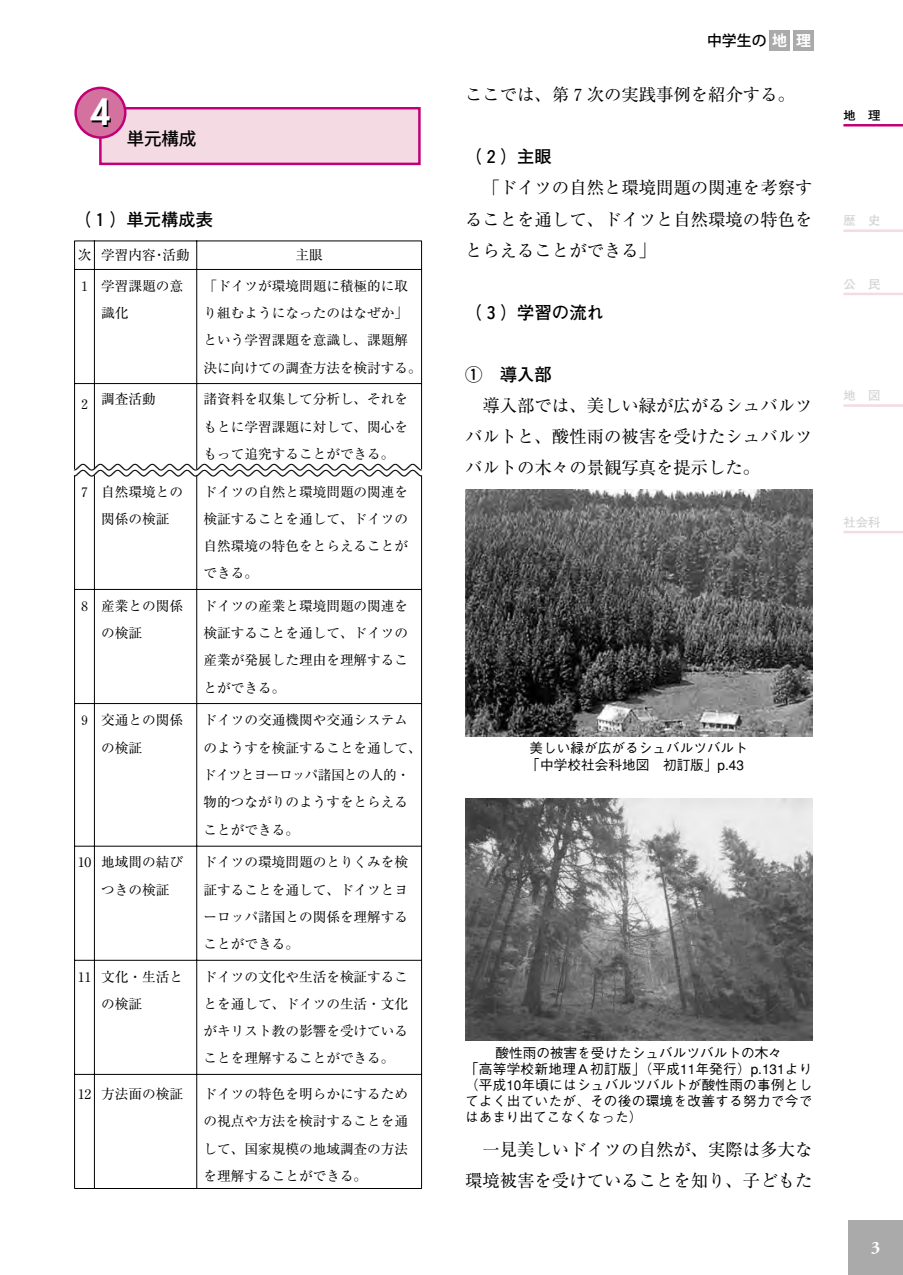
<style>
.page{position:relative;width:903px;height:1275px;background:#fff}
.page>*{position:absolute;margin:0;border:0;box-sizing:border-box;transform-origin:0 0}
.t1{font:34.65px "BLS Gaiji ST Ftg";color:#000}
.t2{font:17.32px/31px "Ryumin";color:#000;text-align:justify}
.t3{font:700 17.32px "Futo Go B101";color:#000}
.t4{font:500 17.32px "Koz Go Std";color:#000}
.t5{font:700 17.32px "Adobe Garamond";color:#fff}
.t6{font:14.88px "Koz Go Std Medium 83 pv RKSJ H";color:#000}
.t7{font:13.65px/27.3px "Ryumin";color:#000}
.t8{font:500 13.65px/16.1px "Gothic BBB";color:#000}
.t9{font:700 12.42px "Futo Go B101";color:#d6d6d6}
.t10{font:700 12.42px "Futo Go B101";color:#000}
.s1{font-family:"Koz Go Std Bold 83 pv RKSJ H";color:#fff}
</style>
<div class="page">
<div style="left:848px;top:1220px;width:55px;height:55px;background:#aaa"></div>
<div style="left:769px;top:30px;width:21px;height:21px;background:#aaa"></div>
<div style="left:793px;top:30px;width:21px;height:21px;background:#aaa"></div>
<div style="left:100px;top:108px;width:319px;height:56px;background:#f3dae3"></div>
<div style="left:99px;top:107px;width:322px;height:58px;border:2px solid #c10077"></div>
<div style="left:76px;top:88px;width:49px;height:49px;background:#d3719f;border-radius:50%"></div>
<div style="left:74px;top:87px;width:52px;height:52px;border:2px solid #c10077;border-radius:50%"></div>
<hr style="left:95px;top:241px;width:101px;height:1px;background:#000">
<hr style="left:197px;top:241px;width:225px;height:1px;background:#000">
<svg style="left:196px;top:241px;width:1px;height:28px"></svg>
<svg style="left:74px;top:241px;width:21px;height:29px"></svg>
<hr style="left:74px;top:270px;width:1px;height:113px;background:#000">
<hr style="left:95px;top:269px;width:102px;height:1px;background:#000">
<hr style="left:94px;top:270px;width:1px;height:113px;background:#000">
<hr style="left:197px;top:269px;width:225px;height:1px;background:#000">
<svg style="left:421px;top:242px;width:1px;height:27px"></svg>
<hr style="left:196px;top:270px;width:1px;height:113px;background:#000">
<hr style="left:421px;top:270px;width:1px;height:113px;background:#000">
<svg style="left:74px;top:383px;width:21px;height:1px"></svg>
<hr style="left:74px;top:384px;width:1px;height:85px;background:#000">
<hr style="left:95px;top:383px;width:102px;height:1px;background:#000">
<hr style="left:94px;top:384px;width:1px;height:85px;background:#000">
<hr style="left:197px;top:383px;width:225px;height:1px;background:#000">
<hr style="left:196px;top:384px;width:1px;height:85px;background:#000">
<hr style="left:421px;top:384px;width:1px;height:85px;background:#000">
<hr style="left:74px;top:475px;width:1px;height:114px;background:#000">
<hr style="left:94px;top:475px;width:1px;height:114px;background:#000">
<hr style="left:196px;top:475px;width:1px;height:114px;background:#000">
<hr style="left:421px;top:475px;width:1px;height:114px;background:#000">
<svg style="left:74px;top:589px;width:21px;height:1px"></svg>
<hr style="left:74px;top:590px;width:1px;height:113px;background:#000">
<hr style="left:95px;top:589px;width:102px;height:1px;background:#000">
<hr style="left:94px;top:590px;width:1px;height:113px;background:#000">
<hr style="left:197px;top:589px;width:225px;height:1px;background:#000">
<hr style="left:196px;top:590px;width:1px;height:113px;background:#000">
<hr style="left:421px;top:590px;width:1px;height:113px;background:#000">
<svg style="left:74px;top:703px;width:21px;height:1px"></svg>
<hr style="left:74px;top:704px;width:1px;height:142px;background:#000">
<hr style="left:95px;top:703px;width:102px;height:1px;background:#000">
<hr style="left:94px;top:704px;width:1px;height:142px;background:#000">
<hr style="left:197px;top:703px;width:225px;height:1px;background:#000">
<hr style="left:196px;top:704px;width:1px;height:142px;background:#000">
<hr style="left:421px;top:704px;width:1px;height:142px;background:#000">
<svg style="left:75px;top:846px;width:19px;height:1px"></svg>
<hr style="left:74px;top:846px;width:1px;height:114px;background:#000">
<hr style="left:95px;top:846px;width:102px;height:1px;background:#000">
<hr style="left:94px;top:846px;width:1px;height:114px;background:#000">
<hr style="left:197px;top:846px;width:225px;height:1px;background:#000">
<hr style="left:196px;top:846px;width:1px;height:114px;background:#000">
<hr style="left:421px;top:846px;width:1px;height:114px;background:#000">
<svg style="left:74px;top:960px;width:21px;height:1px"></svg>
<hr style="left:74px;top:961px;width:1px;height:113px;background:#000">
<hr style="left:95px;top:960px;width:102px;height:1px;background:#000">
<hr style="left:94px;top:961px;width:1px;height:113px;background:#000">
<hr style="left:197px;top:960px;width:225px;height:1px;background:#000">
<hr style="left:196px;top:961px;width:1px;height:113px;background:#000">
<hr style="left:421px;top:961px;width:1px;height:113px;background:#000">
<svg style="left:74px;top:1074px;width:21px;height:1px"></svg>
<hr style="left:74px;top:1075px;width:1px;height:113px;background:#000">
<hr style="left:95px;top:1074px;width:102px;height:1px;background:#000">
<hr style="left:94px;top:1075px;width:1px;height:114px;background:#000">
<hr style="left:197px;top:1074px;width:225px;height:1px;background:#000">
<hr style="left:196px;top:1075px;width:1px;height:114px;background:#000">
<hr style="left:421px;top:1075px;width:1px;height:113px;background:#000">
<svg style="left:74px;top:1188px;width:20px;height:1px"></svg>
<hr style="left:95px;top:1188px;width:101px;height:1px;background:#000">
<hr style="left:197px;top:1188px;width:225px;height:1px;background:#000">
<img style="left:465px;top:489px;width:347px;height:247px">
<img style="left:465px;top:799px;width:347px;height:242px">
<hr style="left:843px;top:124px;width:60px;height:2px;background:#c10077">
<hr style="left:843px;top:229px;width:60px;height:3px;background:#f3dae3">
<hr style="left:843px;top:293px;width:60px;height:2px;background:#f3dae3">
<hr style="left:843px;top:404px;width:60px;height:3px;background:#f3dae3">
<hr style="left:843px;top:531px;width:60px;height:2px;background:#f3dae3">
<p class="t4" style="left:127px;top:128px;width:71px">単元構成</p>
<p class="t3" style="left:74px;top:209px;width:140px">（１）単元構成表</p>
<p class="t7" style="left:78px;top:241px;width:114px">次 学習内容・活動</p>
<p class="t7" style="left:295px;top:241px;width:29px">主眼</p>
<p class="t7" style="left:101px;top:272px;width:83px;text-indent:-24px">１ 学習課題の意識化</p>
<p class="t7" style="left:204px;top:272px;width:220px">「ドイツが環境問題に積極的に取り組むようになったのはなぜか」という学習課題を意識し、課題解決に向けての調査方法を検討する。</p>
<p class="t7" style="left:78px;top:385px;width:80px">２ 調査活動</p>
<p class="t7" style="left:204px;top:385px;width:206px;text-align:justify">諸資料を収集して分析し、それをもとに学習課題に対して、関心をもって追究することができる。</p>
<p class="t7" style="left:101px;top:477px;width:83px;text-indent:-24px">７ 自然環境との関係の検証</p>
<p class="t7" style="left:204px;top:477px;width:206px;text-align:justify">ドイツの自然と環境問題の関連を検証することを通して、ドイツの自然環境の特色をとらえることができる。</p>
<p class="t7" style="left:101px;top:592px;width:83px;text-indent:-24px">８ 産業との関係の検証</p>
<p class="t7" style="left:204px;top:592px;width:206px;text-align:justify">ドイツの産業と環境問題の関連を検証することを通して、ドイツの産業が発展した理由を理解することができる。</p>
<p class="t7" style="left:101px;top:706px;width:83px;text-indent:-24px">９ 交通との関係の検証</p>
<p class="t7" style="left:203px;top:706px;width:221px">ドイツの交通機関や交通システムのようすを検証することを通して、ドイツとヨーロッパ諸国との人的・物的つながりのようすをとらえることができる。</p>
<p class="t7" style="left:101px;top:848px;width:83px;text-indent:-24px">10 地域間の結びつきの検証</p>
<p class="t7" style="left:204px;top:848px;width:206px;text-align:justify">ドイツの環境問題のとりくみを検証することを通して、ドイツとヨーロッパ諸国との関係を理解することができる。</p>
<p class="t7" style="left:101px;top:963px;width:83px;text-indent:-24px">11 文化・生活との検証</p>
<p class="t7" style="left:204px;top:963px;width:206px;text-align:justify">ドイツの文化や生活を検証することを通して、ドイツの生活・文化がキリスト教の影響を受けていることを理解することができる。</p>
<p class="t7" style="left:78px;top:1080px;width:107px">12 方法面の検証</p>
<p class="t7" style="left:204px;top:1080px;width:206px;text-align:justify">ドイツの特色を明らかにするための視点や方法を検討することを通して、国家規模の地域調査の方法を理解することができる。</p>
<h1 class="t1" style="left:74px;top:449px;width:349px">蟆蟆蟆蟆蟆蟆蟆蟆蟆蟆</h1>
<p class="t6" style="left:707px;top:31px;width:105px">中学生の<span class="s1">地 理</span></p>
<p class="t2" style="left:465px;top:79px;width:331px">ここでは、第７次の実践事例を紹介する。</p>
<p class="t3" style="left:465px;top:147px;width:88px">（２）主眼</p>
<p class="t2" style="left:465px;top:172px;width:349px">　「ドイツの自然と環境問題の関連を考察することを通して、ドイツと自然環境の特色をとらえることができる」</p>
<p class="t3" style="left:465px;top:302px;width:140px">（３）学習の流れ</p>
<p class="t3" style="left:465px;top:364px;width:88px">①　導入部</p>
<p class="t2" style="left:465px;top:389px;width:349px">　導入部では、美しい緑が広がるシュバルツバルトと、酸性雨の被害を受けたシュバルツバルトの木々の景観写真を提示した。</p>
<p class="t10" style="left:843px;top:108px;width:39px">地　理</p>
<p class="t9" style="left:843px;top:214px;width:39px">歴　史</p>
<p class="t9" style="left:843px;top:277px;width:39px">公　民</p>
<p class="t9" style="left:843px;top:388px;width:39px">地　図</p>
<p class="t9" style="left:843px;top:515px;width:39px">社会科</p>
<p class="t8" style="left:527px;top:741px;width:223px">美しい緑が広がるシュバルツバルト「中学校社会科地図　初訂版」p.43</p>
<p class="t8" style="left:465px;top:1045px;width:349px;text-indent:30px">酸性雨の被害を受けたシュバルツバルトの木々<br>「高等学校新地理Ａ初訂版」（平成11年発行）p.131より（平成10年頃にはシュバルツバルトが酸性雨の事例としてよく出ていたが、その後の環境を改善する努力で今ではあまり出てこなくなった）</p>
<p class="t2" style="left:465px;top:1133px;width:349px">　一見美しいドイツの自然が、実際は多大な環境被害を受けていることを知り、子どもた</p>
<p class="t5" style="left:871px;top:1238px;width:11px">3</p>
</div>
